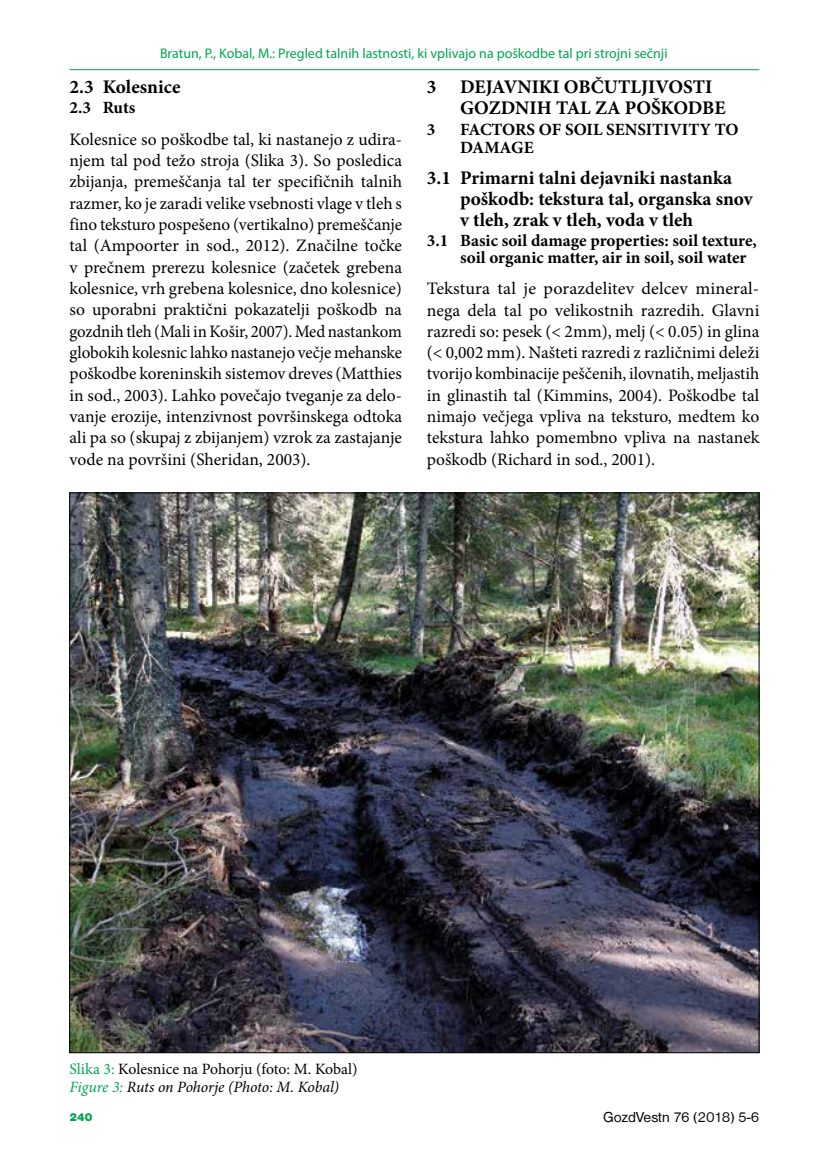
<style>
.page{position:relative;width:819px;height:1166px;background:#fff}
.page>*{position:absolute;margin:0;border:0;box-sizing:border-box;transform-origin:0 0}
.t1{font:700 19.25px/21px "Minion Pro";color:#000}
.t2{font:17.5px/21.3px "Minion Pro";color:#000;text-align:justify}
.t3{font:17.5px/21.3px "Minion Pro";color:#000;text-align:justify;scale:1.04 1}
.t4{font:700 17.15px/17.5px "Minion Pro";color:#000}
.t5{font:15.75px/17.5px "Minion Pro";letter-spacing:-.005em;color:#000}
.t6{font:14.88px "Nimbus San DEE";color:#000}
.t7{font:14px "Myriad Pro";color:#00a651}
.t8{font:11.38px "Nimbus San DEE Blac";color:#00a651}
.s1{color:#00a651}
.s2{font-style:italic;color:#00a651}
.s3{font-style:italic}
</style>
<div class="page">
<hr style="left:69px;top:69px;width:690px;height:1px;background:#00a651">
<img style="left:71px;top:495px;width:686px;height:556px">
<p class="t7" style="left:160px;top:45px;width:509px">Bratun, P., Kobal, M.: Pregled talnih lastnosti, ki vplivajo na poškodbe tal pri strojni sečnji</p>
<p class="t1" style="left:69px;top:76px;width:112px">2.3 Kolesnice</p>
<p class="t4" style="left:69px;top:99px;width:67px">2.3 Ruts</p>
<p class="t2" style="left:69px;top:128px;width:334px">Kolesnice so poškodbe tal, ki nastanejo z udira&shy;njem tal pod težo stroja (Slika 3). So posledica zbijanja, premeščanja tal ter specifičnih talnih razmer, ko je zaradi velike vsebnosti vlage v tleh s fino teksturo pospešeno (vertikalno) premeščanje tal (Ampoorter in sod., 2012). Značilne točke v prečnem prerezu kolesnice (začetek grebena kolesnice, vrh grebena kolesnice, dno kolesnice) so uporabni praktični pokazatelji poškodb na gozdnih tleh (Mali in Košir, 2007). Med nastankom globokih kolesnic lahko nastanejo večje mehanske poškodbe koreninskih sistemov dreves (Matthies in sod., 2003). Lahko povečajo tveganje za delo&shy;vanje erozije, intenzivnost površinskega odtoka ali pa so (skupaj z zbijanjem) vzrok za zastajanje vode na površini (Sheridan, 2003).</p>
<p class="t1" style="left:427px;top:76px;width:27px">3 DE</p>
<p class="t1" style="left:485px;top:76px;width:183px">JAVNIKI OBČUTLJIVOST</p>
<p class="t1" style="left:705px;top:76px;width:9px">I</p>
<p class="t1" style="left:460px;top:97px;width:29px">GOZDN</p>
<p class="t1" style="left:529px;top:97px;width:197px">IH TAL ZA POŠKODBE</p>
<p class="t4" style="left:427px;top:121px;width:10px">3</p>
<p class="t4" style="left:460px;top:121px;width:32px">FACTORS</p>
<p class="t4" style="left:539px;top:121px;width:78px">OF SOIL SENS</p>
<p class="t4" style="left:645px;top:121px;width:82px">ITIVITY TO</p>
<p class="t4" style="left:460px;top:138px;width:74px">DAMAGE</p>
<p class="t1" style="left:460px;top:167px;width:295px;text-indent:-33px">3.1 Primarni talni dejavniki nastanka poškodb: tekstura tal, organska snov v tleh, zrak v tleh, voda v tleh</p>
<p class="t4" style="left:460px;top:231px;width:298px;text-indent:-33px">3.1 Basic soil damage properties: soil texture, soil organic matter, air in soil, soil water</p>
<p class="t3" style="left:427px;top:278px;width:321px">Tekstura tal je porazdelitev delcev mineral&shy;nega dela tal po velikostnih razredih. Glavni razredi so: pesek (&lt; 2mm), melj (&lt; 0.05) in glina (&lt; 0,002 mm). Našteti razredi z različnimi deleži tvorijo kombinacije peščenih, ilovnatih, meljastih in glinastih tal (Kimmins, 2004). Poškodbe tal nimajo večjega vpliva na teksturo, medtem ko tekstura lahko pomembno vpliva na nastanek poškodb (Richard in sod., 2001).</p>
<p class="t5" style="left:70px;top:1060px;width:290px"><span class="s1">Slika 3:</span> Kolesnice na Pohorju (foto: M. Kobal)<br><span class="s2">Figure 3:</span> <span class="s3">Ruts on Pohorje (Photo: M. Kobal)</span></p>
<p class="t8" style="left:69px;top:1111px;width:24px">240</p>
<p class="t6" style="left:603px;top:1109px;width:158px">GozdVestn 76 (2018) 5-6</p>
</div>
